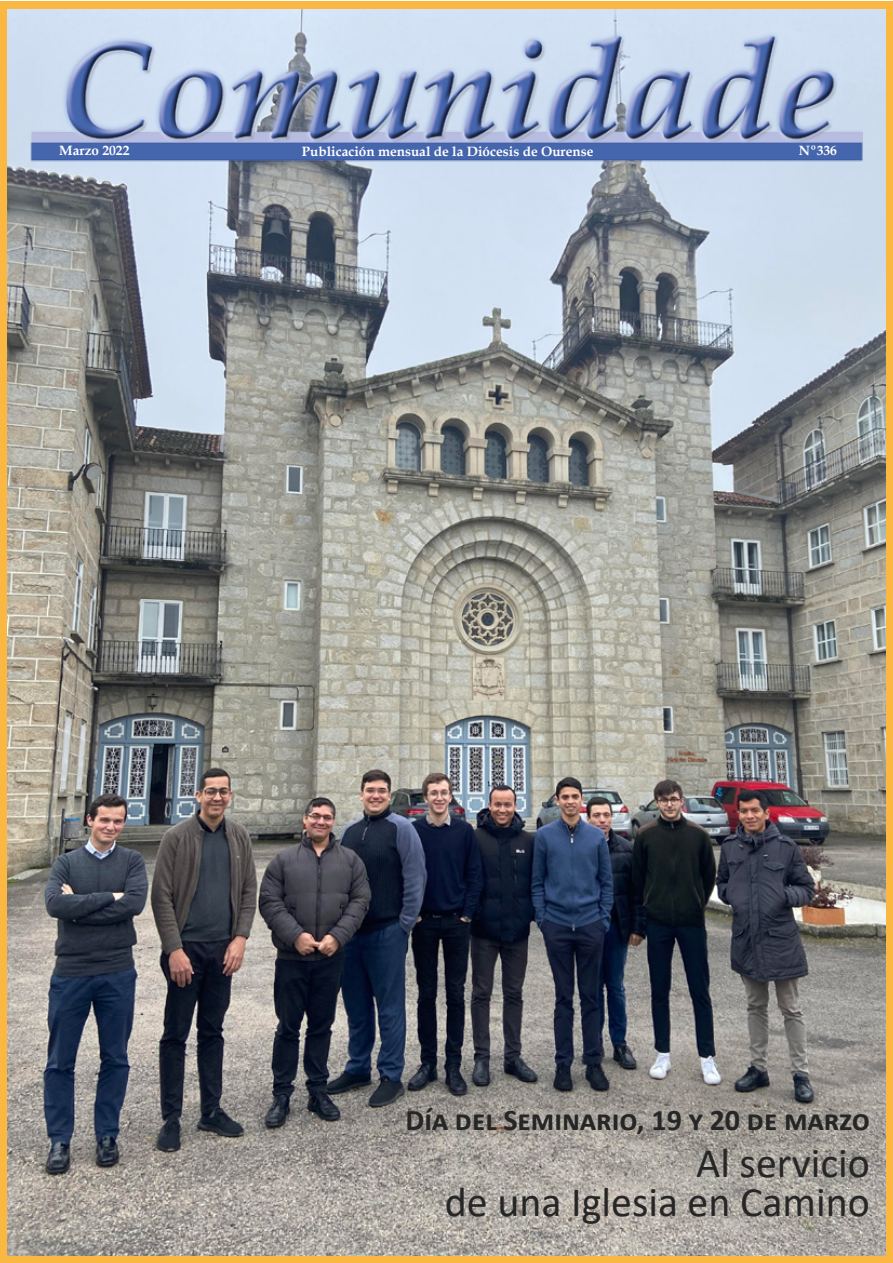
<style>
.page{position:relative;width:893px;height:1263px;background:#fff}
.page>*{position:absolute;margin:0;border:0;box-sizing:border-box;transform-origin:0 0}
.t1{font:42px "Calibri";color:#262626}
.t2{font:700 30px "Calibri";color:#262626}
.t3{font:700 13.5px "Book Antiqua";color:#fff}
</style>
<div class="page">
<div style="left:0;top:1px;width:893px;height:1262px;background:#fab742"></div>
<img style="left:8px;top:171px;width:878px;height:1084px">
<img style="left:7px;top:9px;width:879px;height:162px">
<p class="t3" style="left:59px;top:142px;width:72px">Marzo 2022</p>
<p class="t3" style="left:302px;top:142px;width:293px">Publicación mensual de la Diócesis de Ourense</p>
<p class="t3" style="left:799px;top:142px;width:40px">Nº336</p>
<p class="t2" style="left:405px;top:1098px;width:466px">Día del Seminario, 19 y 20 de marzo</p>
<p class="t1" style="left:696px;top:1134px;width:175px">Al servicio</p>
<p class="t1" style="left:445px;top:1172px;width:427px">de una Iglesia en Camino</p>
</div>
